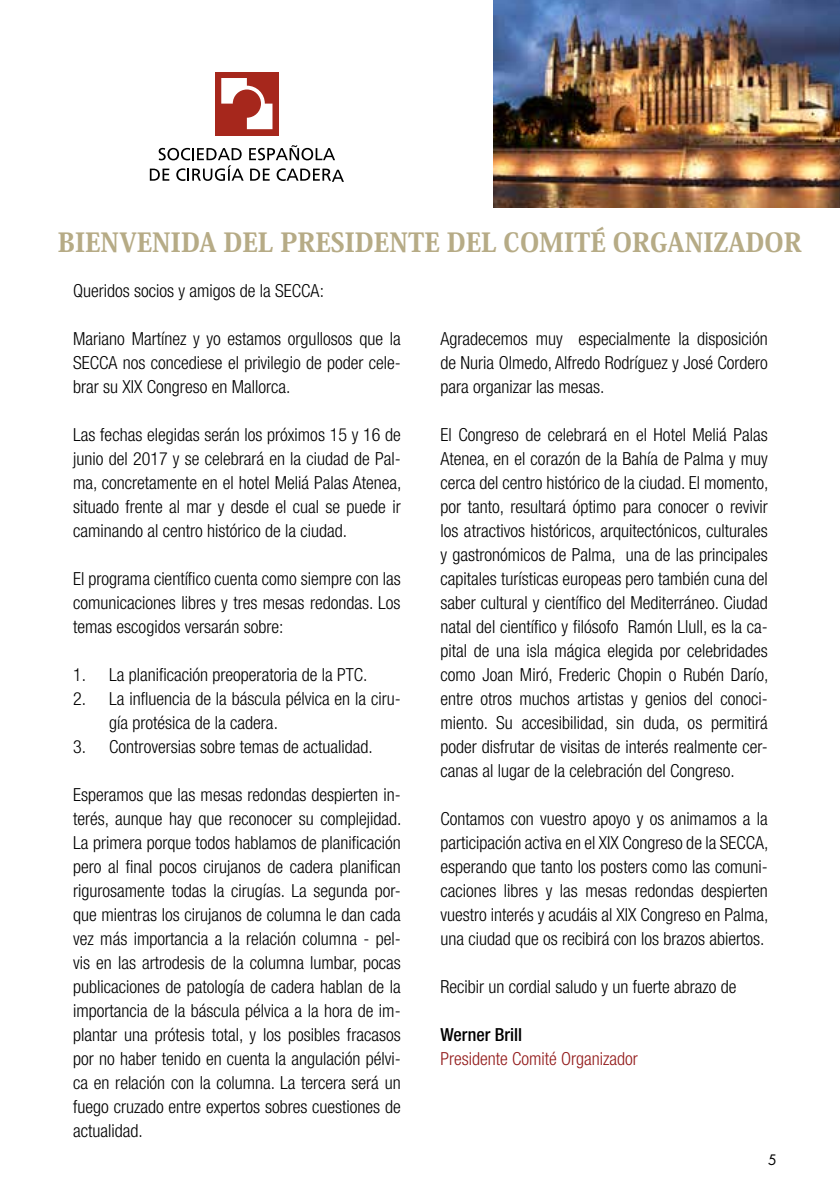
<style>
.page{position:relative;width:840px;height:1191px;background:#fff}
.page>*{position:absolute;margin:0;border:0;box-sizing:border-box;transform-origin:0 0}
.t1{font:800 26px "Koz Min Pro";color:#b6ab86}
.t2{font:300 condensed 18px/24px "Helvetica Neue LT Com";color:#000;text-align:justify}
.t3{font:300 condensed 18px "Helvetica Neue LT Com";color:#931b1b}
.t4{font:500 condensed 18px "Helvetica Neue LT Com";color:#000}
.t5{font:14px "Futura";color:#000}
</style>
<div class="page">
<img style="left:493px;top:0;width:346px;height:208px">
<div style="left:215px;top:72px;width:63px;height:63px;background:#a6271c"></div>
<svg style="left:250px;top:169px;width:19px;height:12px"></svg>
<svg style="left:276px;top:168px;width:68px;height:14px"></svg>
<svg style="left:150px;top:148px;width:93px;height:33px"></svg>
<svg style="left:249px;top:145px;width:86px;height:15px"></svg>
<svg style="left:221px;top:78px;width:51px;height:51px"></svg>
<h1 class="t1" style="left:58px;top:223px;width:745px">BIENVENIDA DEL PRESIDENTE DEL COMITÉ ORGANIZADOR</h1>
<p class="t2" style="left:73px;top:278px;width:252px">Queridos socios y amigos de la SECCA:</p>
<p class="t2" style="left:73px;top:326px;width:329px">Mariano Martínez y yo estamos orgullosos que la SECCA nos concediese el privilegio de poder cele&shy;brar su XIX Congreso en Mallorca.</p>
<p class="t2" style="left:73px;top:422px;width:329px">Las fechas elegidas serán los próximos 15 y 16 de junio del 2017 y se celebrará en la ciudad de Pal&shy;ma, concretamente en el hotel Meliá Palas Atenea, situado frente al mar y desde el cual se puede ir caminando al centro histórico de la ciudad.</p>
<p class="t2" style="left:73px;top:566px;width:329px">El programa científico cuenta como siempre con las comunicaciones libres y tres mesas redondas. Los temas escogidos versarán sobre:</p>
<p class="t2" style="left:73px;top:662px;width:295px">1. La planificación preoperatoria de la PTC.</p>
<p class="t2" style="left:109px;top:686px;width:293px;text-indent:-36px">2. La influencia de la báscula pélvica en la ciru&shy;gía protésica de la cadera.</p>
<p class="t2" style="left:73px;top:734px;width:301px">3. Controversias sobre temas de actualidad.</p>
<p class="t2" style="left:73px;top:782px;width:329px">Esperamos que las mesas redondas despierten in&shy;terés, aunque hay que reconocer su complejidad.<br>La primera porque todos hablamos de planificación pero al final pocos cirujanos de cadera planifican rigurosamente todas la cirugías. La segunda por&shy;que mientras los cirujanos de columna le dan cada vez más importancia a la relación columna - pel&shy;vis en las artrodesis de la columna lumbar, pocas publicaciones de patología de cadera hablan de la importancia de la báscula pélvica a la hora de im&shy;plantar una prótesis total, y los posibles fracasos por no haber tenido en cuenta la angulación pélvi&shy;ca en relación con la columna. La tercera será un fuego cruzado entre expertos sobres cuestiones de actualidad.</p>
<p class="t2" style="left:440px;top:326px;width:329px">Agradecemos muy especialmente la disposición de Nuria Olmedo, Alfredo Rodríguez y José Cordero para organizar las mesas.</p>
<p class="t2" style="left:440px;top:422px;width:329px">El Congreso de celebrará en el Hotel Meliá Palas Atenea, en el corazón de la Bahía de Palma y muy cerca del centro histórico de la ciudad. El momento, por tanto, resultará óptimo para conocer o revivir los atractivos históricos, arquitectónicos, culturales y gastronómicos de Palma, una de las principales capitales turísticas europeas pero también cuna del saber cultural y científico del Mediterráneo. Ciudad natal del científico y filósofo Ramón Llull, es la ca&shy;pital de una isla mágica elegida por celebridades como Joan Miró, Frederic Chopin o Rubén Darío, entre otros muchos artistas y genios del conoci&shy;miento. Su accesibilidad, sin duda, os permitirá poder disfrutar de visitas de interés realmente cer&shy;canas al lugar de la celebración del Congreso.</p>
<p class="t2" style="left:440px;top:806px;width:329px">Contamos con vuestro apoyo y os animamos a la participación activa en el XIX Congreso de la SECCA, esperando que tanto los posters como las comuni&shy;caciones libres y las mesas redondas despierten vuestro interés y acudáis al XIX Congreso en Palma, una ciudad que os recibirá con los brazos abiertos.</p>
<p class="t2" style="left:440px;top:974px;width:297px">Recibir un cordial saludo y un fuerte abrazo de</p>
<p class="t4" style="left:440px;top:1023px;width:83px">Werner Brill</p>
<p class="t3" style="left:440px;top:1048px;width:199px">Presidente Comité Organizador</p>
<p class="t5" style="left:767px;top:1150px;width:10px">5</p>
</div>
